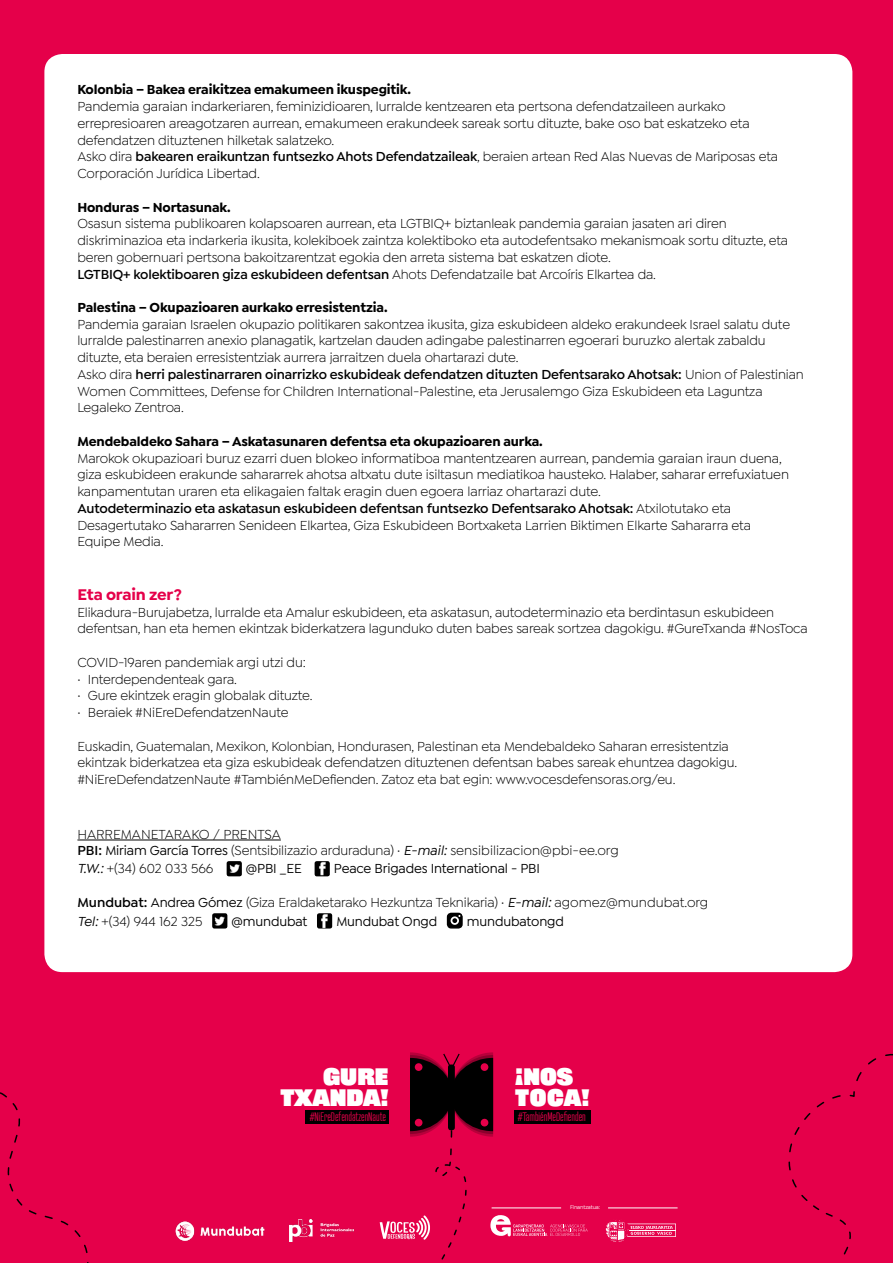
<style>
.page{position:relative;width:893px;height:1263px;background:#e5004a}
.page>*{position:absolute;margin:0;border:0;box-sizing:border-box;transform-origin:0 0}
.t1{font:900 23.25px/21.1px "Railroad Gothic ATF";color:#fff;text-align:right}
.t2{font:700 16.5px "Isidora Sans";letter-spacing:-.01em;color:#e5004a}
.t3{font:13.95px/16.8px "Isidora Sans";letter-spacing:-.01em;color:#000}
.t4{font:700 13.95px "Isidora Sans";letter-spacing:-.01em;color:#000}
.t5{font:500 13.95px "Isidora Sans";letter-spacing:-.01em;color:#000}
.t6{font:300 11.85px "Atrament";color:#e5004a}
.t7{font:500 5.7px "Isidora Sans";letter-spacing:-.025em;color:#fff}
.s1{font-weight:600}
.s2{font-weight:500}
.s3{font-weight:500;font-style:italic}
</style>
<div class="page">
<div style="left:44px;top:54px;width:808px;height:918px;background:#fff;border-radius:18px"></div>
<img style="left:290px;top:1219px;width:64px;height:23px">
<img style="left:175px;top:1221px;width:90px;height:20px">
<svg style="left:788px;top:1053px;width:105px;height:202px"></svg>
<svg style="left:0;top:1092px;width:89px;height:171px"></svg>
<svg style="left:605px;top:1220px;width:71px;height:22px"></svg>
<hr style="left:608px;top:1208px;width:70px;height:1px;background:#fff">
<hr style="left:77px;top:840px;width:204px;height:1px;background:#000">
<img style="left:227px;top:861px;width:15px;height:15px">
<img style="left:315px;top:861px;width:15px;height:15px">
<img style="left:212px;top:913px;width:15px;height:15px">
<img style="left:317px;top:913px;width:15px;height:15px">
<svg style="left:447px;top:913px;width:15px;height:15px"></svg>
<div style="left:447px;top:913px;width:16px;height:15px;border:1px solid #000;border-radius:4px"></div>
<div style="left:451px;top:916px;width:8px;height:9px;border:2px solid #fff;border-radius:50%"></div>
<div style="left:514px;top:1110px;width:76px;height:14px;background:#000"></div>
<div style="left:305px;top:1110px;width:84px;height:14px;background:#000"></div>
<svg style="left:380px;top:1052px;width:208px;height:208px"></svg>
<p class="t4" style="left:77px;top:81px;width:335px">Kolonbia – Bakea eraikitzea emakumeen ikuspegitik.</p>
<p class="t3" style="left:77px;top:98px;width:702px">Pandemia garaian indarkeriaren, feminizidioaren, lurralde kentzearen eta pertsona defendatzaileen aurkako errepresioaren areagotzaren aurrean, emakumeen erakundeek sareak sortu dituzte, bake oso bat eskatzeko eta defendatzen dituztenen hilketak salatzeko.<br>Asko dira <span class="s1">bakearen eraikuntzan funtsezko Ahots Defendatzaileak</span>, beraien artean Red Alas Nuevas de Mariposas eta Corporación Jurídica Libertad.</p>
<p class="t4" style="left:77px;top:198px;width:155px">Honduras – Nortasunak.</p>
<p class="t3" style="left:77px;top:215px;width:712px">Osasun sistema publikoaren kolapsoaren aurrean, eta LGTBIQ+ biztanleak pandemia garaian jasaten ari diren diskriminazioa eta indarkeria ikusita, kolekiboek zaintza kolektiboko eta autodefentsako mekanismoak sortu dituzte, eta beren gobernuari pertsona bakoitzarentzat egokia den arreta sistema bat eskatzen diote.<br><span class="s1">LGTBIQ+ kolektiboaren giza eskubideen defentsan</span> Ahots Defendatzaile bat Arcoíris Elkartea da.</p>
<p class="t4" style="left:77px;top:299px;width:312px">Palestina – Okupazioaren aurkako erresistentzia.</p>
<p class="t3" style="left:77px;top:316px;width:728px">Pandemia garaian Israelen okupazio politikaren sakontzea ikusita, giza eskubideen aldeko erakundeek Israel salatu dute lurralde palestinarren anexio planagatik, kartzelan dauden adingabe palestinarren egoerari buruzko alertak zabaldu dituzte, eta beraien erresistentziak aurrera jarraitzen duela ohartarazi dute.<br>Asko dira <span class="s1">herri palestinarraren oinarrizko eskubideak defendatzen dituzten Defentsarako Ahotsak:</span> Union of Palestinian Women Committees, Defense for Children International-Palestine, eta Jerusalemgo Giza Eskubideen eta Laguntza Legaleko Zentroa.</p>
<p class="t4" style="left:77px;top:433px;width:467px">Mendebaldeko Sahara – Askatasunaren defentsa eta okupazioaren aurka.</p>
<p class="t3" style="left:77px;top:450px;width:713px">Marokok okupazioari buruz ezarri duen blokeo informatiboa mantentzearen aurrean, pandemia garaian iraun duena, giza eskubideen erakunde sahararrek ahotsa altxatu dute isiltasun mediatikoa hausteko. Halaber, saharar errefuxiatuen kanpamentutan uraren eta elikagaien faltak eragin duen egoera larriaz ohartarazi dute.<br><span class="s1">Autodeterminazio eta askatasun eskubideen defentsan funtsezko Defentsarako Ahotsak:</span> Atxilotutako eta Desagertutako Sahararren Senideen Elkartea, Giza Eskubideen Bortxaketa Larrien Biktimen Elkarte Sahararra eta Equipe Media.</p>
<p class="t2" style="left:77px;top:584px;width:106px">Eta orain zer?</p>
<p class="t3" style="left:77px;top:604px;width:732px">Elikadura-Burujabetza, lurralde eta Amalur eskubideen, eta askatasun, autodeterminazio eta berdintasun eskubideen defentsan, han eta hemen ekintzak biderkatzera lagunduko duten babes sareak sortzea dagokigu. #GureTxanda #NosToca</p>
<p class="t3" style="left:77px;top:654px;width:237px">COVID-19aren pandemiak argi utzi du:<br>· Interdependenteak gara.<br>· Gure ekintzek eragin globalak dituzte. · Beraiek #NiEreDefendatzenNaute</p>
<p class="t3" style="left:77px;top:737px;width:661px">Euskadin, Guatemalan, Mexikon, Kolonbian, Hondurasen, Palestinan eta Mendebaldeko Saharan erresistentzia ekintzak biderkatzea eta giza eskubideak defendatzen dituztenen defentsan babes sareak ehuntzea dagokigu. #NiEreDefendatzenNaute #TambiénMeDefienden. Zatoz eta bat egin: www.vocesdefensoras.org/eu.</p>
<p class="t3" style="left:77px;top:825px;width:543px">HARREMANETARAKO / PRENTSA<br><span class="s1">PBI:</span> <span class="s2">Miriam García Torres</span> (Sentsibilizazio arduraduna) · <span class="s3">E-mail:</span> sensibilizacion@pbi-ee.org</p>
<p class="t3" style="left:77px;top:860px;width:137px"><span class="s3">T.W.:</span> +(34) 602 033 566</p>
<p class="t5" style="left:246px;top:861px;width:57px">@PBI _EE</p>
<p class="t5" style="left:334px;top:861px;width:208px">Peace Brigades International - PBI</p>
<p class="t3" style="left:77px;top:893px;width:632px;line-height:18.6px"><span class="s1">Mundubat:</span> <span class="s2">Andrea Gómez</span> (Giza Eraldaketarako Hezkuntza Teknikaria) · <span class="s3">E-mail:</span> agomez@mundubat.org<br><span class="s3">Tel:</span> +(34) 944 162 325</p>
<p class="t5" style="left:232px;top:913px;width:77px">@mundubat</p>
<p class="t5" style="left:336px;top:913px;width:102px">Mundubat Ongd</p>
<p class="t5" style="left:467px;top:913px;width:99px">mundubatongd</p>
<h1 class="t1" style="left:280px;top:1065px;width:110px">GURE<br>TXANDA!</h1>
<h1 class="t1" style="left:515px;top:1065px;width:76px;text-align:left">¡NOS<br>TOCA!</h1>
<p class="t6" style="left:310px;top:1110px;width:78px">#NiEreDefendatzenNaute</p>
<p class="t6" style="left:518px;top:1110px;width:70px">#TambiénMeDefienden</p>
<p class="t7" style="left:570px;top:1204px;width:32px">Finantzatua:</p>
</div>
